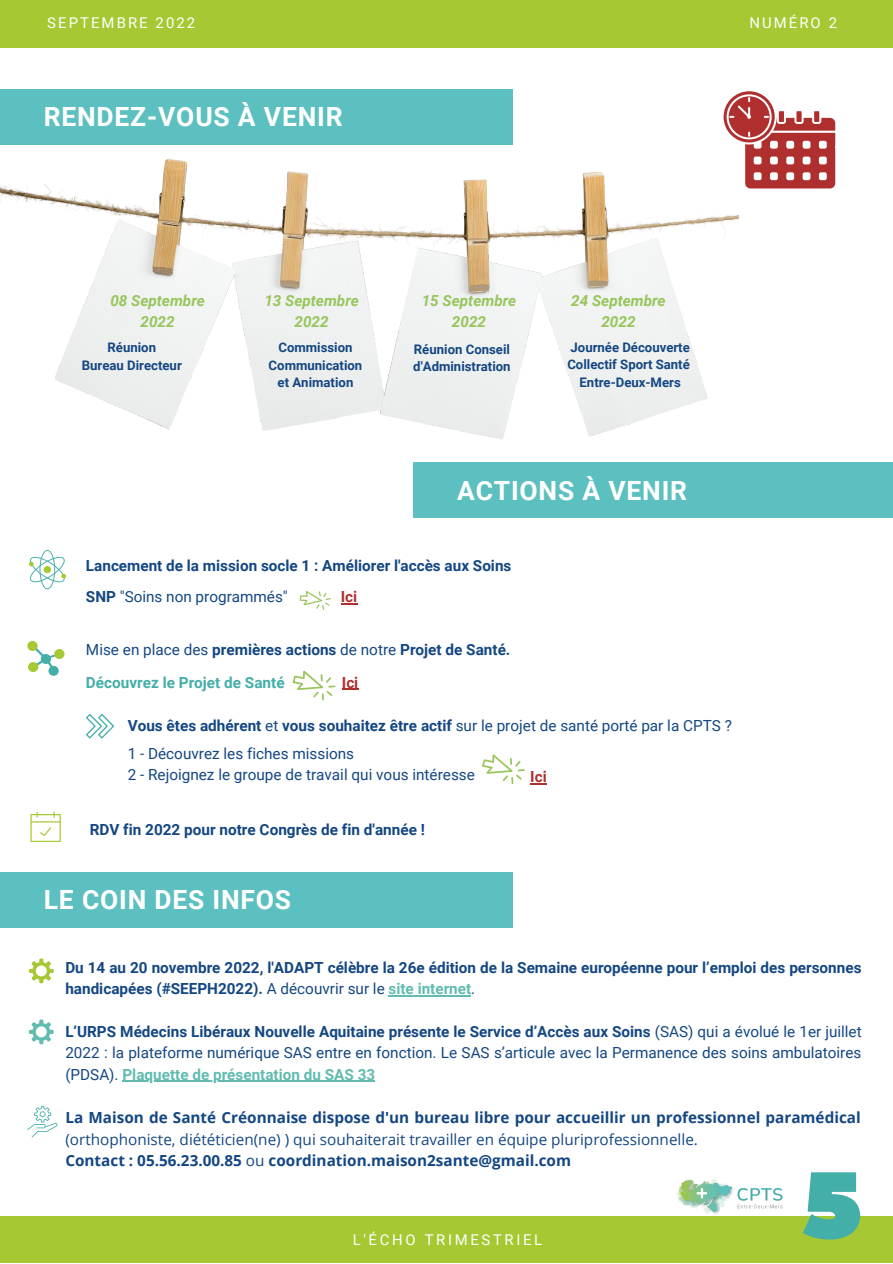
<style>
.page{position:relative;width:893px;height:1264px;background:#fff}
.page>*{position:absolute;margin:0;border:0;box-sizing:border-box;transform-origin:0 0}
.t1{font:700 26.4px "Roboto";letter-spacing:.03em;color:#fff}
.t2{font:15.3px/21.3px "Roboto";color:#144782}
.t3{font:700 15.3px/32.2px "Roboto";color:#144782}
.t4{font:15.3px/21.3px "Open Sans";color:#144782}
.t5{font:700 15.3px "Open Sans";color:#144782}
.t6{font:italic 700 15.3px/21.3px "Roboto";color:#98c55c;text-align:center}
.t7{font:700 15.3px "Roboto";color:#af2f2e}
.t8{font:14.85px "Roboto";letter-spacing:.14em;color:#fff}
.t9{font:14.85px "Roboto";letter-spacing:.18em;color:#fff}
.t10{font:700 13.2px/18px "Roboto";color:#144782;text-align:center}
.s1{font-weight:400}
.s2{color:#44aea9}
.s3{font-weight:700}
.s4{color:#61bcaf}
.s5{font-weight:700;color:#61bcaf}
</style>
<div class="page">
<div style="left:0;top:0;width:892px;height:47px;background:#a6c832"></div>
<div style="left:0;top:1216px;width:892px;height:46px;background:#a6c832"></div>
<div style="left:0;top:89px;width:513px;height:55px;background:#5cbfc0"></div>
<div style="left:413px;top:463px;width:479px;height:55px;background:#5cbfc0"></div>
<img style="left:677px;top:1179px;width:106px;height:35px">
<img style="left:0;top:159px;width:739px;height:280px">
<div style="left:0;top:872px;width:513px;height:55px;background:#5cbfc0"></div>
<svg style="left:86px;top:714px;width:28px;height:24px"></svg>
<svg style="left:35px;top:648px;width:20px;height:20px"></svg>
<div style="left:27px;top:641px;width:11px;height:10px;background:#a6c832;border-radius:50%"></div>
<div style="left:54px;top:649px;width:10px;height:10px;background:#a6c832;border-radius:50%"></div>
<div style="left:28px;top:662px;width:10px;height:10px;background:#a6c832;border-radius:50%"></div>
<div style="left:48px;top:666px;width:11px;height:9px;background:#44aea9;border-radius:50%"></div>
<svg style="left:29px;top:550px;width:37px;height:39px"></svg>
<svg style="left:342px;top:688px;width:16px;height:1px"></svg>
<svg style="left:29px;top:958px;width:25px;height:25px"></svg>
<svg style="left:29px;top:1019px;width:25px;height:25px"></svg>
<hr style="left:388px;top:995px;width:83px;height:1px;background:#61bcaf">
<hr style="left:122px;top:1080px;width:253px;height:1px;background:#61bcaf">
<svg style="left:292px;top:670px;width:44px;height:31px"></svg>
<svg style="left:803px;top:1172px;width:57px;height:67px"></svg>
<svg style="left:721px;top:91px;width:115px;height:99px"></svg>
<svg style="left:341px;top:603px;width:16px;height:1px"></svg>
<svg style="left:299px;top:591px;width:32px;height:19px"></svg>
<svg style="left:30px;top:811px;width:31px;height:31px"></svg>
<svg style="left:482px;top:754px;width:64px;height:31px"></svg>
<svg style="left:27px;top:1106px;width:30px;height:31px"></svg>
<p class="t8" style="left:47px;top:15px;width:149px">SEPTEMBRE 2022</p>
<p class="t8" style="left:749px;top:15px;width:89px">NUMÉRO 2</p>
<h1 class="t1" style="left:44px;top:101px;width:300px">RENDEZ-VOUS À VENIR</h1>
<p class="t6" style="left:110px;top:290px;width:96px">08 Septembre<br>2022</p>
<p class="t10" style="left:82px;top:338px;width:101px">Réunion<br>Bureau Directeur</p>
<p class="t6" style="left:264px;top:290px;width:96px">13 Septembre<br>2022</p>
<p class="t10" style="left:268px;top:338px;width:95px">Commission<br>Communication et Animation</p>
<p class="t6" style="left:422px;top:290px;width:96px">15 Septembre<br>2022</p>
<p class="t10" style="left:413px;top:340px;width:99px;line-height:17.5px;text-align:left">Réunion Conseil d'Administration</p>
<p class="t6" style="left:571px;top:290px;width:96px">24 Septembre<br>2022</p>
<p class="t10" style="left:567px;top:338px;width:124px;line-height:17.5px">Journée Découverte<br>Collectif Sport Santé<br>Entre-Deux-Mers</p>
<h1 class="t1" style="left:457px;top:475px;width:231px">ACTIONS À VENIR</h1>
<p class="t3" style="left:86px;top:550px;width:427px;line-height:31.2px">Lancement de la mission socle 1 : Améliorer l'accès aux Soins<br>SNP <span class="s1">"Soins non programmés"</span></p>
<p class="t7" style="left:341px;top:587px;width:18px">Ici</p>
<p class="t3" style="left:86px;top:634px;width:426px"><span class="s1">Mise en place des</span> premières actions <span class="s1">de notre</span> Projet de Santé.<br><span class="s2">Découvrez le Projet de Santé</span></p>
<p class="t7" style="left:342px;top:673px;width:18px">Ici</p>
<p class="t2" style="left:128px;top:711px;width:605px;line-height:27.8px"><span class="s3">Vous êtes adhérent</span> et <span class="s3">vous souhaitez être actif</span> sur le projet de santé porté par la CPTS ?<br>1 - Découvrez les fiches missions</p>
<p class="t2" style="left:128px;top:764px;width:349px">2 - Rejoignez le groupe de travail qui vous intéresse</p>
<p class="t7" style="left:530px;top:767px;width:18px">Ici</p>
<p class="t3" style="left:90px;top:813px;width:337px">RDV fin 2022 pour notre Congrès de fin d'année !</p>
<h1 class="t1" style="left:44px;top:885px;width:249px">LE COIN DES INFOS</h1>
<p class="t3" style="left:65px;top:956px;width:797px;line-height:21.3px">Du 14 au 20 novembre 2022, l'ADAPT célèbre la 26e édition de la Semaine européenne pour l’emploi des personnes handicapées (#SEEPH2022). <span class="s1">A découvrir sur le</span> <span class="s4">site internet</span><span class="s1">.</span></p>
<p class="t2" style="left:65px;top:1020px;width:797px;text-align:justify"><span class="s3">L’URPS Médecins Libéraux Nouvelle Aquitaine présente le Service d’Accès aux Soins</span> (SAS) qui a évolué le 1er juillet 2022 : la plateforme numérique SAS entre en fonction. Le SAS s’articule avec la Permanence des soins ambulatoires (PDSA). <span class="s5">Plaquette de présentation du SAS 33</span></p>
<p class="t5" style="left:65px;top:1107px;width:796px">La Maison de Santé Créonnaise dispose d'un bureau libre pour accueillir un professionnel paramédical</p>
<p class="t4" style="left:65px;top:1128px;width:634px">(orthophoniste, diététicien(ne) ) qui souhaiterait travailler en équipe pluriprofessionnelle.<br><span class="s3">Contact : 05.56.23.00.85</span> ou <span class="s3">coordination.maison2sante@gmail.com</span></p>
<p class="t9" style="left:352px;top:1230px;width:191px">L'ÉCHO TRIMESTRIEL</p>
</div>
